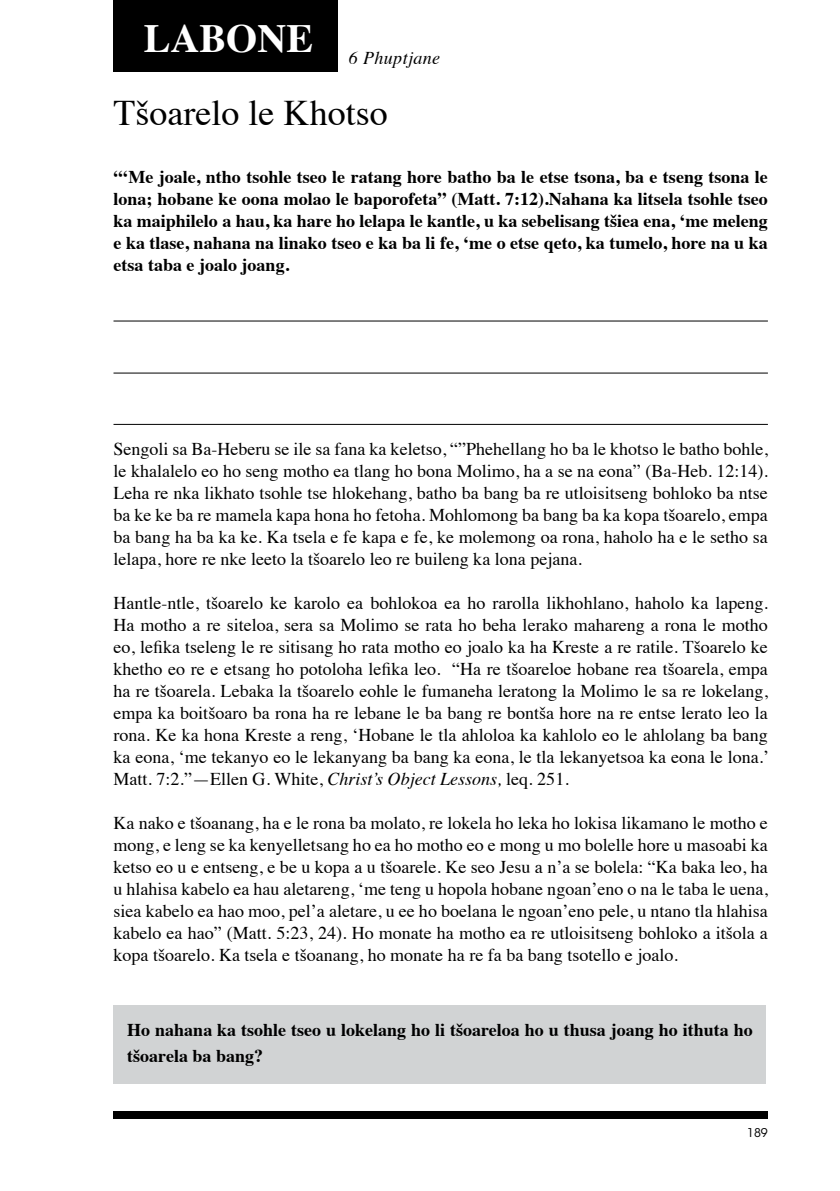
<style>
.page{position:relative;width:840px;height:1191px;background:#fff}
.page>*{position:absolute;margin:0;border:0;box-sizing:border-box;transform-origin:0 0}
.t1{font:700 40px "Times";color:#fff}
.t2{font:36px "Times";color:#000}
.t3{font:18px/22px "Times";color:#000;text-align:justify}
.t4{font:700 18px/22px "Times";color:#000;text-align:justify}
.t5{font:italic 18px "Times";letter-spacing:.02em;color:#000}
.t6{font:12px "ITC Avant Garde Std";color:#000}
.s1{font-style:italic}
</style>
<div class="page">
<div style="left:113px;top:1111px;width:654px;height:8px;background:#000"></div>
<div style="left:113px;top:0;width:225px;height:71px;background:#000"></div>
<hr style="left:113px;top:372px;width:654px;height:1px;background:#000">
<hr style="left:113px;top:424px;width:654px;height:1px;background:#000">
<hr style="left:113px;top:320px;width:654px;height:1px;background:#000">
<div style="left:113px;top:1005px;width:652px;height:79px;background:#d1d3d4"></div>
<h1 class="t1" style="left:144px;top:0;width:170px">LABONE</h1>
<p class="t5" style="left:349px;top:42px;width:93px">6 Phuptjane</p>
<h2 class="t2" style="left:113px;top:80px;width:275px">Tšoarelo le Khotso</h2>
<p class="t4" style="left:113px;top:164px;width:655px">“‘Me joale, ntho tsohle tseo le ratang hore batho ba le etse tsona, ba e tseng tsona le lona; hobane ke oona molao le baporofeta” (Matt. 7:12).Nahana ka litsela tsohle tseo ka maiphilelo a hau, ka hare ho lelapa le kantle, u ka sebelisang tšiea ena, ‘me meleng e ka tlase, nahana na linako tseo e ka ba li fe, ‘me o etse qeto, ka tumelo, hore na u ka etsa taba e joalo joang.</p>
<p class="t3" style="left:113px;top:437px;width:655px">Sengoli sa Ba-Heberu se ile sa fana ka keletso, “”Phehellang ho ba le khotso le batho bohle, le khalalelo eo ho seng motho ea tlang ho bona Molimo, ha a se na eona” (Ba-Heb. 12:14).<br>Leha re nka likhato tsohle tse hlokehang, batho ba bang ba re utloisitseng bohloko ba ntse ba ke ke ba re mamela kapa hona ho fetoha. Mohlomong ba bang ba ka kopa tšoarelo, empa ba bang ha ba ka ke. Ka tsela e fe kapa e fe, ke molemong oa rona, haholo ha e le setho sa lelapa, hore re nke leeto la tšoarelo leo re buileng ka lona pejana.</p>
<p class="t3" style="left:113px;top:591px;width:657px">Hantle-ntle, tšoarelo ke karolo ea bohlokoa ea ho rarolla likhohlano, haholo ka lapeng.<br>Ha motho a re siteloa, sera sa Molimo se rata ho beha lerako mahareng a rona le motho eo, lefika tseleng le re sitisang ho rata motho eo joalo ka ha Kreste a re ratile. Tšoarelo ke khetho eo re e etsang ho potoloha lefika leo. “Ha re tšoareloe hobane rea tšoarela, empa ha re tšoarela. Lebaka la tšoarelo eohle le fumaneha leratong la Molimo le sa re lokelang, empa ka boitšoaro ba rona ha re lebane le ba bang re bontša hore na re entse lerato leo la rona. Ke ka hona Kreste a reng, ‘Hobane le tla ahloloa ka kahlolo eo le ahlolang ba bang ka eona, ‘me tekanyo eo le lekanyang ba bang ka eona, le tla lekanyetsoa ka eona le lona.’ Matt. 7:2.”—Ellen G. White, <span class="s1">Christ’s Object Lessons,</span> leq. 251.</p>
<p class="t3" style="left:113px;top:811px;width:655px">Ka nako e tšoanang, ha e le rona ba molato, re lokela ho leka ho lokisa likamano le motho e mong, e leng se ka kenyelletsang ho ea ho motho eo e mong u mo bolelle hore u masoabi ka ketso eo u e entseng, e be u kopa a u tšoarele. Ke seo Jesu a n’a se bolela: “Ka baka leo, ha u hlahisa kabelo ea hau aletareng, ‘me teng u hopola hobane ngoan’eno o na le taba le uena, siea kabelo ea hao moo, pel’a aletare, u ee ho boelana le ngoan’eno pele, u ntano tla hlahisa kabelo ea hao” (Matt. 5:23, 24). Ho monate ha motho ea re utloisitseng bohloko a itšola a kopa tšoarelo. Ka tsela e tšoanang, ho monate ha re fa ba bang tsotello e joalo.</p>
<p class="t4" style="left:127px;top:1014px;width:626px;line-height:26px">Ho nahana ka tsohle tseo u lokelang ho li tšoareloa ho u thusa joang ho ithuta ho tšoarela ba bang?</p>
<p class="t6" style="left:746px;top:1125px;width:22px">189</p>
</div>
